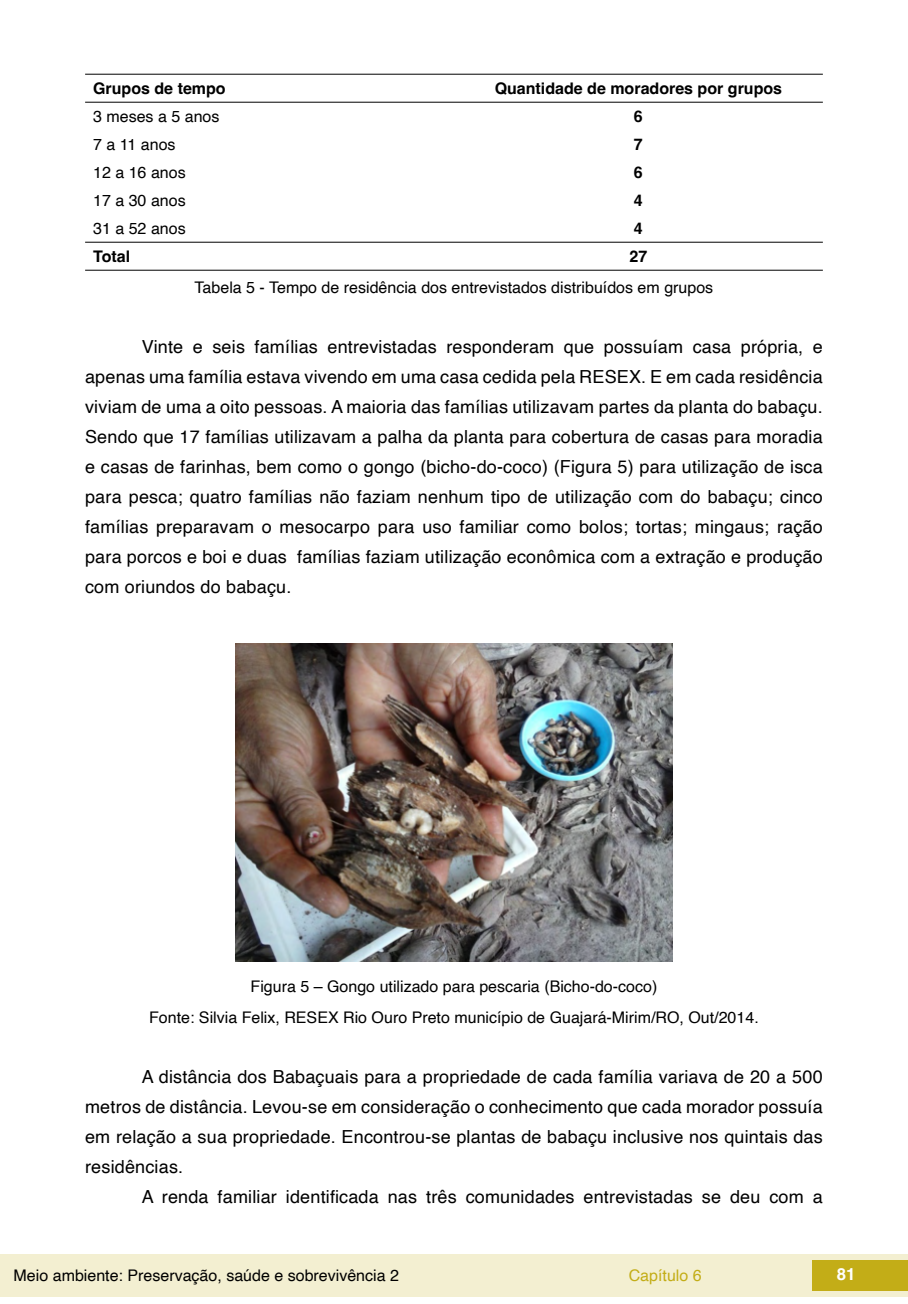
<style>
.page{position:relative;width:908px;height:1304px;background:#fff}
.page>*{position:absolute;margin:0;border:0;box-sizing:border-box;transform-origin:0 0}
.t1{font:18px/30px "Helvetica";letter-spacing:.01em;color:#000;text-align:justify}
.t2{font:700 16.8px "Helvetica";color:#fff}
.t3{font:16px/30.6px "Helvetica";color:#000;text-align:center}
.t4{font:700 16px "Helvetica";color:#000}
.t5{font:16px "Helvetica";color:#c3ad17}
</style>
<div class="page">
<div style="left:0;top:1254px;width:906px;height:43px;background:#f3efd1"></div>
<div style="left:812px;top:1261px;width:95px;height:30px;background:#c3ad17"></div>
<hr style="left:85px;top:74px;width:369px;height:1px;background:#000">
<hr style="left:454px;top:74px;width:368px;height:1px;background:#000">
<hr style="left:85px;top:102px;width:369px;height:1px;background:#000">
<hr style="left:454px;top:102px;width:368px;height:1px;background:#000">
<hr style="left:85px;top:242px;width:369px;height:1px;background:#000">
<hr style="left:454px;top:242px;width:368px;height:1px;background:#000">
<hr style="left:85px;top:270px;width:369px;height:1px;background:#000">
<hr style="left:454px;top:270px;width:368px;height:1px;background:#000">
<img style="left:235px;top:643px;width:437px;height:319px">
<p class="t4" style="left:93px;top:79px;width:134px">Grupos de tempo</p>
<p class="t4" style="left:494px;top:79px;width:289px">Quantidade de moradores por grupos</p>
<p class="t3" style="left:93px;top:102px;width:128px">3 meses a 5 anos</p>
<p class="t4" style="left:633px;top:107px;width:10px">6</p>
<p class="t3" style="left:93px;top:130px;width:84px">7 a 11 anos</p>
<p class="t4" style="left:633px;top:135px;width:10px">7</p>
<p class="t3" style="left:93px;top:158px;width:94px">12 a 16 anos</p>
<p class="t4" style="left:633px;top:163px;width:10px">6</p>
<p class="t3" style="left:93px;top:186px;width:94px">17 a 30 anos</p>
<p class="t4" style="left:633px;top:191px;width:10px">4</p>
<p class="t3" style="left:93px;top:214px;width:94px">31 a 52 anos</p>
<p class="t4" style="left:633px;top:219px;width:10px">4</p>
<p class="t4" style="left:93px;top:247px;width:39px">Total</p>
<p class="t4" style="left:629px;top:247px;width:19px">27</p>
<p class="t3" style="left:194px;top:273px;width:520px">Tabela 5 - Tempo de residência dos entrevistados distribuídos em grupos</p>
<p class="t1" style="left:85px;top:332px;width:738px;text-indent:57px">Vinte e seis famílias entrevistadas responderam que possuíam casa própria, e apenas uma família estava vivendo em uma casa cedida pela RESEX. E em cada residência viviam de uma a oito pessoas. A maioria das famílias utilizavam partes da planta do babaçu.<br>Sendo que 17 famílias utilizavam a palha da planta para cobertura de casas para moradia e casas de farinhas, bem como o gongo (bicho-do-coco) (Figura 5) para utilização de isca para pesca; quatro famílias não faziam nenhum tipo de utilização com do babaçu; cinco famílias preparavam o mesocarpo para uso familiar como bolos; tortas; mingaus; ração para porcos e boi e duas famílias faziam utilização econômica com a extração e produção com oriundos do babaçu.</p>
<p class="t3" style="left:149px;top:972px;width:611px">Figura 5 – Gongo utilizado para pescaria (Bicho-do-coco)<br>Fonte: Silvia Felix, RESEX Rio Ouro Preto município de Guajará-Mirim/RO, Out/2014.</p>
<p class="t1" style="left:85px;top:1062px;width:738px;text-indent:57px">A distância dos Babaçuais para a propriedade de cada família variava de 20 a 500 metros de distância. Levou-se em consideração o conhecimento que cada morador possuía em relação a sua propriedade. Encontrou-se plantas de babaçu inclusive nos quintais das residências.</p>
<p class="t1" style="left:142px;top:1182px;width:682px">A renda familiar identificada nas três comunidades entrevistadas se deu com a</p>
<p class="t3" style="left:14px;top:1260px;width:387px">Meio ambiente: Preservação, saúde e sobrevivência 2</p>
<p class="t5" style="left:628px;top:1263px;width:74px">Capítulo 6</p>
<p class="t2" style="left:836px;top:1264px;width:20px">81</p>
</div>
